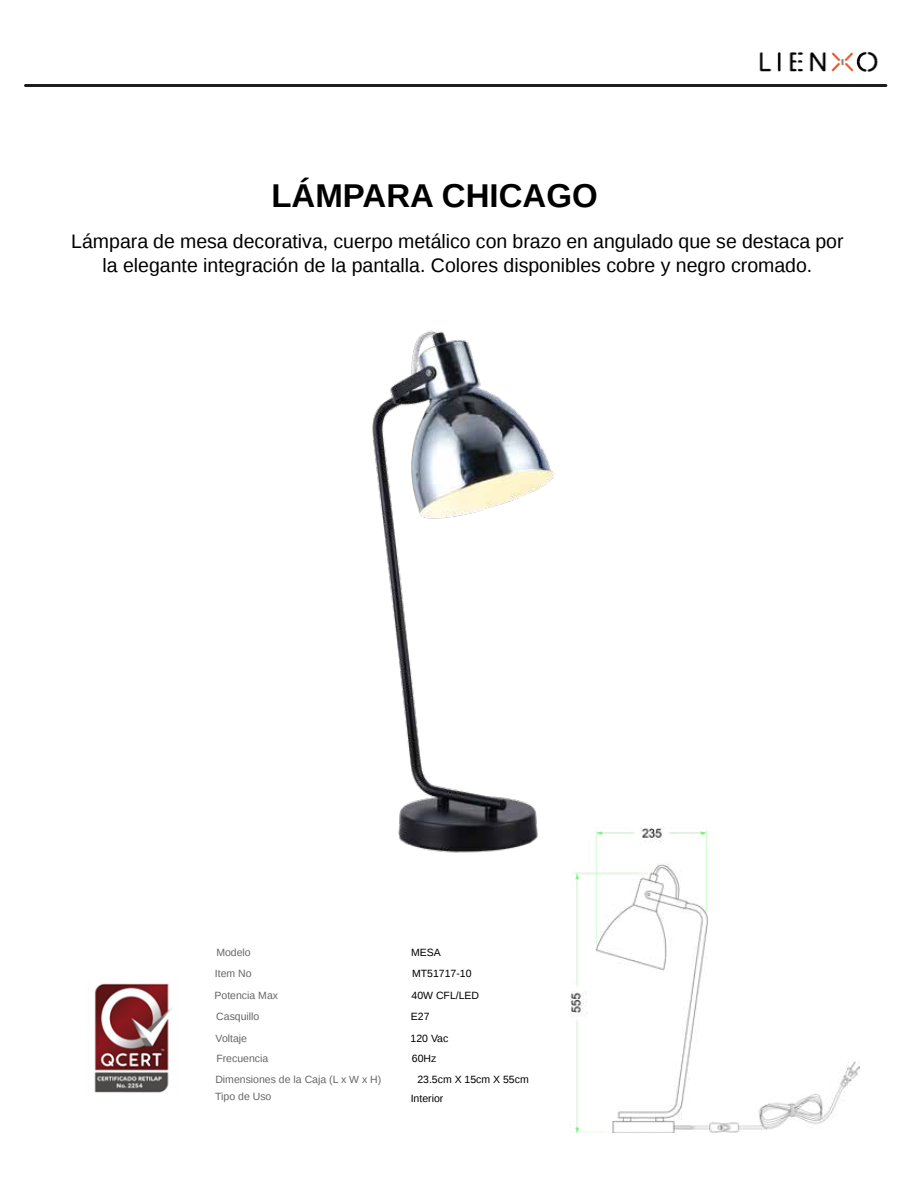
<style>
.page{position:relative;width:918px;height:1188px;background:#fff}
.page>*{position:absolute;margin:0;border:0;box-sizing:border-box;transform-origin:0 0}
.t1{font:700 33px "Liberation Sans";color:#000}
.t2{font:19.5px/23.4px "Liberation Sans";color:#000;text-align:center}
.t3{font:10.5px/20.7px "Liberation Sans";color:#666}
.t4{font:10.5px/21px "Liberation Sans";color:#000}
</style>
<div class="page">
<img style="left:759px;top:51px;width:119px;height:21px">
<hr style="left:26px;top:84px;width:860px;height:3px;background:#1d1d1b">
<img style="left:94px;top:983px;width:78px;height:110px">
<img style="left:570px;top:828px;width:290px;height:305px">
<img style="left:372px;top:330px;width:286px;height:544px">
<h1 class="t1" style="left:272px;top:173px;width:328px">LÁMPARA CHICAGO</h1>
<p class="t2" style="left:71px;top:231px;width:774px">Lámpara de mesa decorativa, cuerpo metálico con brazo en angulado que se destaca por la elegante integración de la pantalla. Colores disponibles cobre y negro cromado.</p>
<p class="t3" style="left:215px;top:943px;width:38px">Modelo<br>Item No</p>
<p class="t3" style="left:215px;top:985px;width:65px;line-height:21.5px">Potencia Max<br>Casquillo<br>Voltaje</p>
<p class="t3" style="left:215px;top:1048px;width:167px">Frecuencia<br>Dimensiones de la Caja (L x W x H)</p>
<p class="t3" style="left:215px;top:1087px;width:58px">Tipo de Uso</p>
<p class="t4" style="left:411px;top:942px;width:62px">MESA<br>MT51717-10</p>
<p class="t4" style="left:411px;top:985px;width:70px">40W CFL/LED<br>E27</p>
<p class="t4" style="left:411px;top:1028px;width:39px">120 Vac</p>
<p class="t4" style="left:412px;top:1048px;width:26px">60Hz</p>
<p class="t4" style="left:417px;top:1069px;width:113px">23.5cm X 15cm X 55cm</p>
<p class="t4" style="left:411px;top:1089px;width:34px">Interior</p>
</div>
